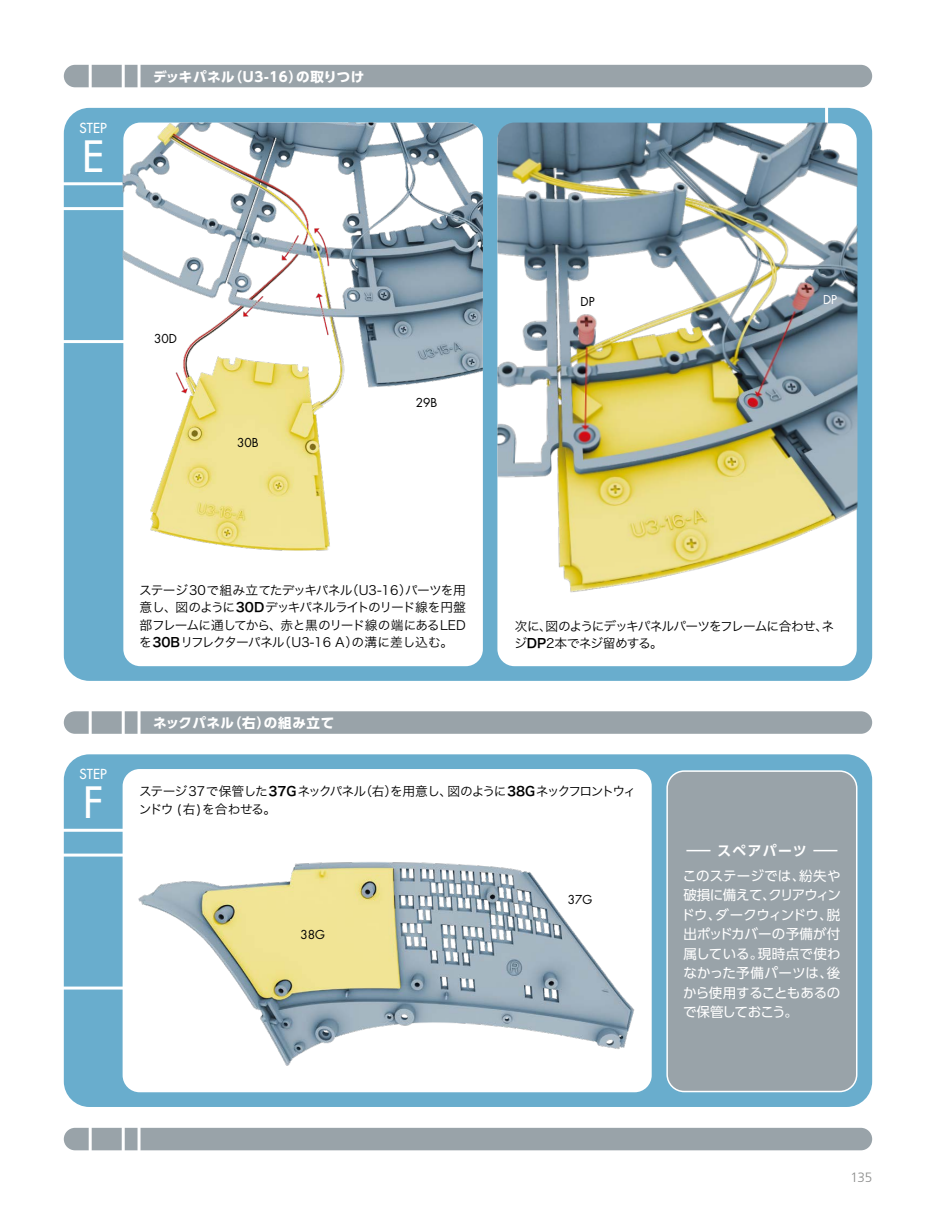
<style>
.page{position:relative;width:936px;height:1212px;background:#fff}
.page>*{position:absolute;margin:0;border:0;box-sizing:border-box;transform-origin:0 0}
.t1{font:42px "Futura LT";color:#fff}
.t2{font:700 13.8px "UD Shin Go Pro De";letter-spacing:.09em;color:#fff}
.t3{font:13.5px/19.5px "UD Shin Go Pro";color:#fff;text-align:justify}
.t4{font:700 13.5px "UD Shin Go Pro";letter-spacing:.045em;color:#fff}
.t5{font:13.5px "Futura LT";color:#fff}
.t6{font:300 13.5px "Frutiger LT";color:#8d8e8d}
.t7{font:12.75px/17.5px "Hira Kaku Pro W3";letter-spacing:-.07em;color:#000;text-align:justify}
.t8{font:12.75px/17.5px "Hira Kaku Pro W3";letter-spacing:-.1em;color:#000}
.t9{font:12px "Futura LT";color:#000}
.t10{font:12px "Futura LT";color:#fff}
.s1{font-family:"Hira Kaku Pro W6"}
</style>
<div class="page">
<div style="left:64px;top:1128px;width:808px;height:22px;background:#99a3a9;border-radius:11px"></div>
<hr style="left:137px;top:1123px;width:3px;height:43px;background:#fff">
<hr style="left:122px;top:1121px;width:3px;height:45px;background:#fff">
<hr style="left:89px;top:1121px;width:3px;height:45px;background:#fff">
<div style="left:64px;top:65px;width:808px;height:22px;background:#99a3a9;border-radius:11px"></div>
<hr style="left:137px;top:49px;width:3px;height:44px;background:#fff">
<hr style="left:122px;top:49px;width:3px;height:44px;background:#fff">
<hr style="left:89px;top:49px;width:3px;height:44px;background:#fff">
<div style="left:64px;top:711px;width:808px;height:23px;background:#99a3a9;border-radius:11px"></div>
<hr style="left:137px;top:695px;width:3px;height:45px;background:#fff">
<hr style="left:122px;top:695px;width:3px;height:45px;background:#fff">
<hr style="left:89px;top:695px;width:3px;height:45px;background:#fff">
<div style="left:64px;top:108px;width:808px;height:573px;background:#69adcd;border-radius:26px"></div>
<hr style="left:58px;top:182px;width:79px;height:3px;background:#fff">
<hr style="left:58px;top:207px;width:79px;height:3px;background:#fff">
<hr style="left:58px;top:340px;width:79px;height:3px;background:#fff">
<div style="left:123px;top:123px;width:360px;height:543px;background:#fff;border-radius:17px"></div>
<div style="left:64px;top:754px;width:808px;height:353px;background:#69adcd;border-radius:26px"></div>
<div style="left:497px;top:123px;width:359px;height:543px;background:#fff;border-radius:17px"></div>
<div style="left:123px;top:769px;width:528px;height:323px;background:#fff;border-radius:17px"></div>
<hr style="left:58px;top:829px;width:79px;height:3px;background:#fff">
<hr style="left:58px;top:853px;width:79px;height:3px;background:#fff">
<hr style="left:58px;top:986px;width:79px;height:3px;background:#fff">
<div style="left:667px;top:771px;width:189px;height:320px;background:#99a3a9;border-radius:17px"></div>
<div style="left:666px;top:770px;width:191px;height:322px;border:2px solid #fff;border-radius:17px"></div>
<hr style="left:825px;top:98px;width:3px;height:54px;background:#fff">
<img style="left:123px;top:123px;width:360px;height:440px">
<img style="left:497px;top:123px;width:360px;height:470px">
<img style="left:123px;top:862px;width:528px;height:230px">
<svg style="left:813px;top:850px;width:24px;height:1px"></svg>
<svg style="left:686px;top:850px;width:24px;height:1px"></svg>
<p class="t5" style="left:80px;top:119px;width:29px">STEP</p>
<h1 class="t1" style="left:82px;top:129px;width:23px">E</h1>
<p class="t4" style="left:153px;top:66px;width:213px">デッキパネル（U3-16）の取りつけ</p>
<p class="t9" style="left:154px;top:331px;width:24px">30D</p>
<p class="t9" style="left:237px;top:435px;width:23px">30B</p>
<p class="t9" style="left:416px;top:395px;width:23px">29B</p>
<p class="t9" style="left:580px;top:294px;width:16px">DP</p>
<p class="t10" style="left:823px;top:291px;width:16px">DP</p>
<p class="t5" style="left:80px;top:765px;width:29px">STEP</p>
<h1 class="t1" style="left:83px;top:775px;width:21px">F</h1>
<p class="t7" style="left:139px;top:580px;width:328px">ステージ30で組み立てたデッキパネル（U3-16）パーツを用意し、図のように<span class="s1">30D</span>デッキパネルライトのリード線を円盤部フレームに通してから、赤と黒のリード線の端にあるLEDを<span class="s1">30B</span>リフレクターパネル（U3-16 A）の溝に差し込む。</p>
<p class="t4" style="left:153px;top:712px;width:183px">ネックパネル（右）の組み立て</p>
<p class="t7" style="left:514px;top:616px;width:321px">次に、図のようにデッキパネルパーツをフレームに合わせ、ネジ<span class="s1">DP</span>2本でネジ留めする。</p>
<p class="t8" style="left:139px;top:781px;width:498px">ステージ37で保管した<span class="s1">37G</span>ネックパネル（右）を用意し、図のように<span class="s1">38G</span>ネックフロントウィンドウ (右)を合わせる。</p>
<p class="t9" style="left:300px;top:927px;width:26px">38G</p>
<p class="t9" style="left:567px;top:892px;width:26px">37G</p>
<p class="t2" style="left:717px;top:839px;width:90px">スペアパーツ</p>
<p class="t3" style="left:681px;top:865px;width:161px">このステージでは、紛失や破損に備えて、クリアウィンドウ、ダークウィンドウ、脱出ポッドカバーの予備が付属している。現時点で使わなかった予備パーツは、後から使用することもあるので保管しておこう。</p>
<p class="t6" style="left:850px;top:1170px;width:23px">135</p>
</div>
